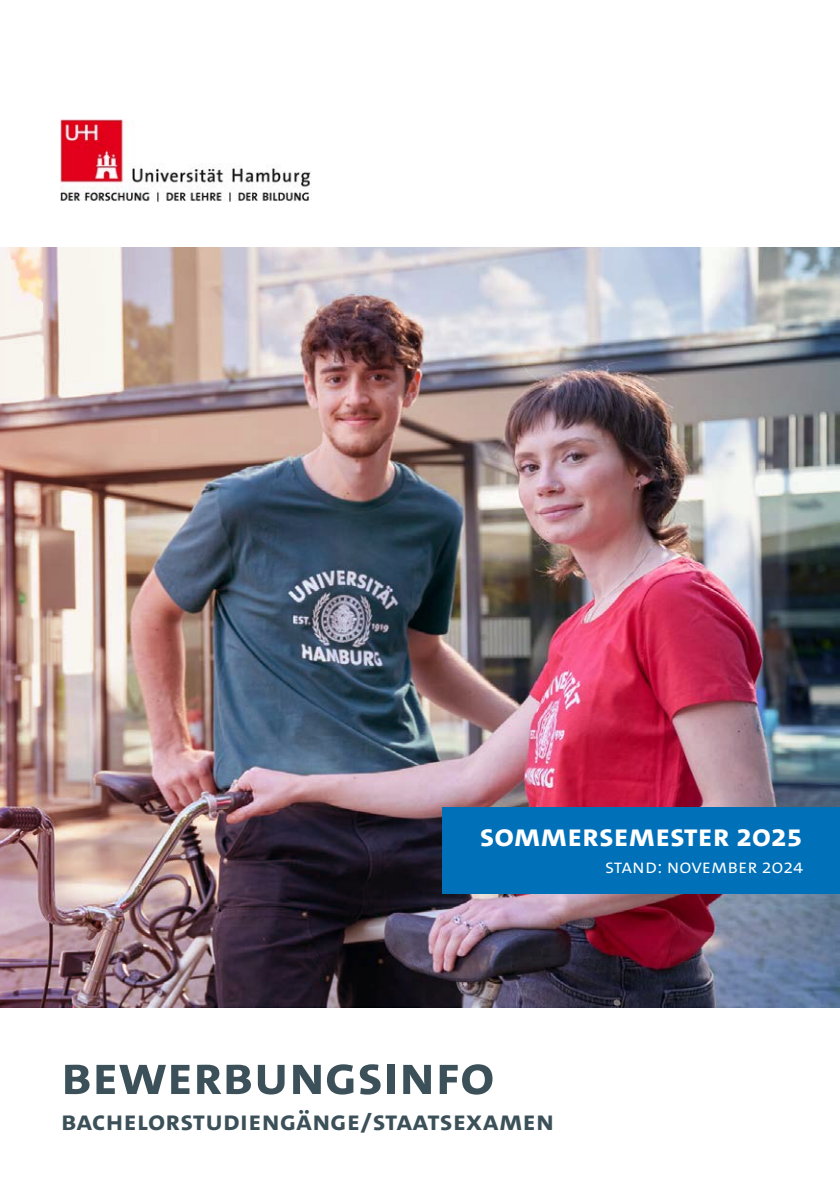
<style>
.page{position:relative;width:840px;height:1191px;background:#fff}
.page>*{position:absolute;margin:0;border:0;box-sizing:border-box;transform-origin:0 0}
.headings_h1_title{font:56px "The Sans UHH Bold Caps";color:#3b5058}
.t1{font:32px "The Sans UHH Bold Caps";color:#fff}
.headings_h1_title-2{font:28px "The Sans UHH Bold Caps";letter-spacing:.01em;color:#3b5058}
.t2{font:20px "The Sans UHH Semi Light Caps";color:#fff}
</style>
<div class="page">
<img style="left:0;top:247px;width:839px;height:760px">
<img style="left:60px;top:120px;width:251px;height:82px">
<div style="left:442px;top:807px;width:397px;height:86px;background:#0070b8"></div>
<p class="t1" style="left:479px;top:815px;width:323px">Sommersemester 2025</p>
<p class="t2" style="left:604px;top:853px;width:199px">Stand: november 2024</p>
<h1 class="headings_h1_title" style="left:61px;top:1039px;width:434px">Bewerbungsinfo</h1>
<h1 class="headings_h1_title-2" style="left:61px;top:1102px;width:494px">Bachelorstudiengänge/Staatsexamen</h1>
</div>
